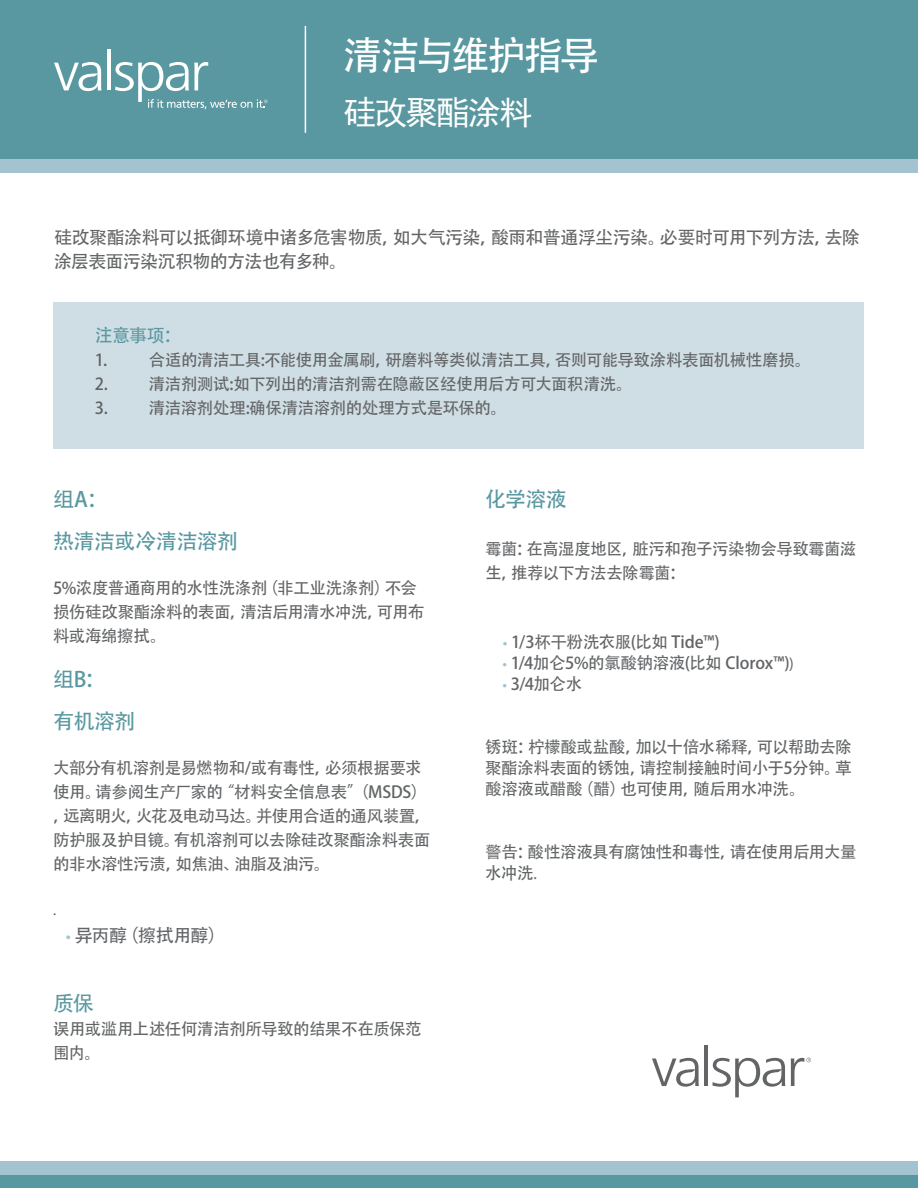
<style>
.page{position:relative;width:918px;height:1188px;background:#fff}
.page>*{position:absolute;margin:0;border:0;box-sizing:border-box;transform-origin:0 0}
.t1{font:39.3px "Adobe Heiti Std";letter-spacing:-.08em;color:#fff}
.t2{font:33px "Sim Hei";letter-spacing:-.055em;color:#fff}
.t3{font:21px/42px "Adobe Heiti Std";letter-spacing:-.025em;color:#5998a0}
.t4{font:18px/24px "Adobe Heiti Std";letter-spacing:-.04em;color:#626466}
.t5{font:18px "Adobe Heiti Std";color:#5998a0}
.t6{font:16.5px/24px "Adobe Heiti Std";letter-spacing:-.03em;color:#626466}
.t7{font:15px "Myriad Pro";color:#626466}
.s1{font-family:"Myriad Pro";color:#a3c3d0}
.s2{font-family:"Myriad Pro"}
</style>
<div class="page">
<div style="left:0;top:1174px;width:918px;height:14px;background:#5898a0"></div>
<div style="left:0;top:1161px;width:918px;height:13px;background:#a3c3d0"></div>
<div style="left:0;top:159px;width:918px;height:13px;background:#a3c3d0"></div>
<div style="left:0;top:0;width:918px;height:159px;background:#5998a0"></div>
<hr style="left:107px;top:50px;width:4px;height:40px;background:#fff">
<svg style="left:54px;top:62px;width:47px;height:29px"></svg>
<svg style="left:115px;top:62px;width:153px;height:47px"></svg>
<hr style="left:305px;top:26px;width:1px;height:107px;background:#fff">
<div style="left:53px;top:302px;width:810px;height:147px;background:#cfdde4"></div>
<hr style="left:704px;top:1046px;width:4px;height:40px;background:#636466">
<svg style="left:791px;top:1058px;width:20px;height:28px"></svg>
<svg style="left:652px;top:1058px;width:47px;height:29px"></svg>
<svg style="left:712px;top:1058px;width:73px;height:39px"></svg>
<h1 class="t1" style="left:343px;top:32px;width:257px">清洁与维护指导</h1>
<h2 class="t2" style="left:343px;top:95px;width:191px">硅改聚酯涂料</h2>
<p class="t4" style="left:54px;top:225px;width:807px">硅改聚酯涂料可以抵御环境中诸多危害物质，如大气污染，酸雨和普通浮尘污染。必要时可用下列方法，去除涂层表面污染沉积物的方法也有多种。</p>
<p class="t5" style="left:95px;top:325px;width:88px">注意事项：</p>
<p class="t6" style="left:95px;top:349px;width:14px">1.</p>
<p class="t6" style="left:149px;top:349px;width:664px">合适的清洁工具:不能使用金属刷，研磨料等类似清洁工具，否则可能导致涂料表面机械性磨损。</p>
<p class="t6" style="left:95px;top:373px;width:15px">2.</p>
<p class="t6" style="left:149px;top:373px;width:485px">清洁剂测试:如下列出的清洁剂需在隐蔽区经使用后方可大面积清洗。</p>
<p class="t6" style="left:95px;top:397px;width:14px">3.</p>
<p class="t6" style="left:149px;top:397px;width:360px">清洁溶剂处理:确保清洁溶剂的处理方式是环保的。</p>
<p class="t3" style="left:53px;top:479px;width:187px">组A：<br>热清洁或冷清洁溶剂</p>
<p class="t6" style="left:53px;top:577px;width:373px">5%浓度普通商用的水性洗涤剂（非工业洗涤剂）不会损伤硅改聚酯涂料的表面，清洁后用清水冲洗，可用布料或海绵擦拭。</p>
<p class="t3" style="left:53px;top:659px;width:84px">组B：<br>有机溶剂</p>
<p class="t6" style="left:53px;top:757px;width:379px">大部分有机溶剂是易燃物和/或有毒性，必须根据要求使用。请参阅生产厂家的“材料安全信息表”（MSDS），远离明火，火花及电动马达。并使用合适的通风装置，防护服及护目镜。有机溶剂可以去除硅改聚酯涂料表面的非水溶性污渍，如焦油、油脂及油污。</p>
<p class="t7" style="left:53px;top:901px;width:5px">.</p>
<p class="t4" style="left:66px;top:924px;width:161px"><span class="s1">•</span> 异丙醇（擦拭用醇）</p>
<p class="t3" style="left:53px;top:983px;width:42px">质保</p>
<p class="t6" style="left:53px;top:1018px;width:370px">误用或滥用上述任何清洁剂所导致的结果不在质保范围内。</p>
<p class="t3" style="left:485px;top:479px;width:83px">化学溶液</p>
<p class="t6" style="left:485px;top:538px;width:373px">霉菌：在高湿度地区，脏污和孢子污染物会导致霉菌滋生，推荐以下方法去除霉菌：</p>
<p class="t6" style="left:503px;top:631px;width:219px"><span class="s1">•</span> 1/3杯干粉洗衣服(比如 Tide™)</p>
<p class="t6" style="left:503px;top:652px;width:293px"><span class="s1">•</span> 1/4加仑5%的氯酸钠溶液(比如 Clorox™)<span class="s2">)</span></p>
<p class="t6" style="left:503px;top:673px;width:81px"><span class="s1">•</span> 3/4加仑水</p>
<p class="t6" style="left:485px;top:737px;width:368px;line-height:21px;text-align:justify">锈斑：柠檬酸或盐酸，加以十倍水稀释，可以帮助去除聚酯涂料表面的锈蚀，请控制接触时间小于5分钟。草酸溶液或醋酸（醋）也可使用，随后用水冲洗。</p>
<p class="t6" style="left:485px;top:842px;width:373px;line-height:21px">警告：酸性溶液具有腐蚀性和毒性，请在使用后用大量水冲洗<span class="s2">.</span></p>
</div>
